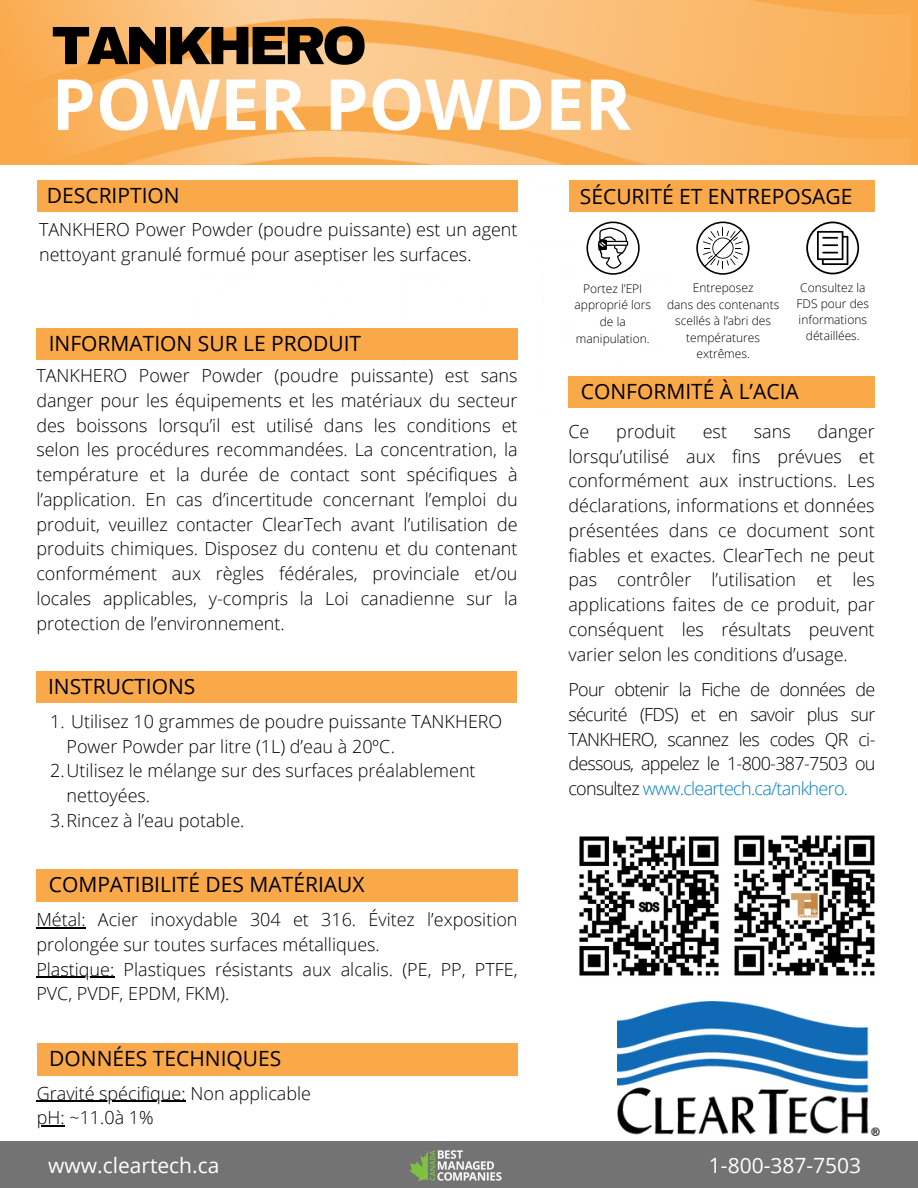
<style>
.page{position:relative;width:918px;height:1188px;background:#fff}
.page>*{position:absolute;margin:0;border:0;box-sizing:border-box;transform-origin:0 0}
.t1{font:700 70.5px "Open Sans";color:#fff}
.t2{font:900 54px "Archivo";letter-spacing:-.07em;color:#000}
.t3{font:21px "Open Sans";color:#000}
.t4{font:21px "Open Sans";color:#fff}
.t5{font:300 18px/24.8px "Open Sans";color:#000}
.t6{font:300 12px/16.5px "Open Sans";color:#000;text-align:center}
.s1{color:#007fc4}
</style>
<div class="page">
<img style="left:0;top:0;width:915px;height:672px">
<div style="left:0;top:1141px;width:918px;height:47px;background:#737373"></div>
<img style="left:409px;top:1150px;width:93px;height:32px">
<div style="left:568px;top:377px;width:307px;height:31px;background:#faa94a"></div>
<div style="left:36px;top:869px;width:482px;height:33px;background:#faa94a"></div>
<hr style="left:36px;top:927px;width:50px;height:1px;background:#000">
<hr style="left:36px;top:977px;width:79px;height:1px;background:#000">
<div style="left:36px;top:328px;width:482px;height:31px;background:#faa94a"></div>
<div style="left:37px;top:180px;width:481px;height:32px;background:#faa94a"></div>
<div style="left:569px;top:180px;width:305px;height:32px;background:#faa94a"></div>
<div style="left:37px;top:1043px;width:481px;height:32px;background:#faa94a"></div>
<hr style="left:37px;top:1101px;width:149px;height:1px;background:#000">
<svg style="left:41px;top:1126px;width:24px;height:1px"></svg>
<svg style="left:696px;top:222px;width:54px;height:53px"></svg>
<svg style="left:586px;top:222px;width:54px;height:53px"></svg>
<svg style="left:806px;top:222px;width:53px;height:52px"></svg>
<img style="left:617px;top:1001px;width:262px;height:134px">
<div style="left:36px;top:672px;width:481px;height:31px;background:#faa94a"></div>
<img style="left:579px;top:836px;width:140px;height:140px">
<img style="left:734px;top:835px;width:141px;height:141px">
<p class="t2" style="left:52px;top:17px;width:317px">TANKHERO</p>
<p class="t1" style="left:52px;top:55px;width:581px">POWER POWDER</p>
<p class="t3" style="left:47px;top:180px;width:134px">DESCRIPTION</p>
<p class="t5" style="left:39px;top:217px;width:480px">TANKHERO Power Powder (poudre puissante) est un agent nettoyant granulé formué pour aseptiser les surfaces.</p>
<p class="t3" style="left:49px;top:329px;width:314px">INFORMATION SUR LE PRODUIT</p>
<p class="t5" style="left:36px;top:363px;width:483px;text-align:justify">TANKHERO Power Powder (poudre puissante) est sans danger pour les équipements et les matériaux du secteur des boissons lorsqu’il est utilisé dans les conditions et selon les procédures recommandées. La concentration, la température et la durée de contact sont spécifiques à l’application. En cas d’incertitude concernant l’emploi du produit, veuillez contacter ClearTech avant l’utilisation de produits chimiques. Disposez du contenu et du contenant conformément aux règles fédérales, provinciale et/ou locales applicables, y-compris la Loi canadienne sur la protection de l’environnement.</p>
<p class="t3" style="left:48px;top:672px;width:149px">INSTRUCTIONS</p>
<p class="t5" style="left:67px;top:709px;width:437px;text-indent:-16px">1. Utilisez 10 grammes de poudre puissante TANKHERO<br>Power Powder par litre (1L) d’eau à 20ºC.</p>
<p class="t5" style="left:67px;top:758px;width:411px;text-indent:-16px">2.Utilisez le mélange sur des surfaces préalablement nettoyées.</p>
<p class="t5" style="left:50px;top:808px;width:196px">3.Rincez à l’eau potable.</p>
<p class="t3" style="left:49px;top:870px;width:317px">COMPATIBILITÉ DES MATÉRIAUX</p>
<p class="t5" style="left:36px;top:907px;width:483px">Métal: Acier inoxydable 304 et 316. Évitez l’exposition prolongée sur toutes surfaces métalliques.</p>
<p class="t5" style="left:36px;top:956px;width:483px">Plastique: Plastiques résistants aux alcalis. (PE, PP, PTFE,<br>PVC, PVDF, EPDM, FKM).</p>
<p class="t3" style="left:49px;top:1043px;width:234px">DONNÉES TECHNIQUES</p>
<p class="t5" style="left:37px;top:1080px;width:276px">Gravité spécifique: Non applicable</p>
<p class="t5" style="left:37px;top:1105px;width:118px">pH: ~11.0à 1%</p>
<p class="t3" style="left:580px;top:181px;width:274px">SÉCURITÉ ET ENTREPOSAGE</p>
<p class="t6" style="left:575px;top:280px;width:78px">Portez l’EPI approprié lors de la manipulation.</p>
<p class="t6" style="left:797px;top:279px;width:74px">Consultez la<br>FDS pour des informations détaillées.</p>
<p class="t6" style="left:693px;top:280px;width:62px">Entreposez</p>
<p class="t6" style="left:667px;top:296px;width:114px">dans des contenants scellés à l’abri des températures extrêmes.</p>
<p class="t3" style="left:581px;top:377px;width:219px">CONFORMITÉ À L’ACIA</p>
<p class="t5" style="left:568px;top:418px;width:308px;text-align:justify;text-indent:249px">danger lorsqu’utilisé aux fins prévues et conformément aux instructions. Les déclarations, informations et données présentées dans ce document sont fiables et exactes. ClearTech ne peut pas contrôler l’utilisation et les applications faites de ce produit, par conséquent les résultats peuvent varier selon les conditions d’usage.</p>
<p class="t5" style="left:568px;top:418px;width:23px">Ce</p>
<p class="t5" style="left:616px;top:418px;width:61px">produit</p>
<p class="t5" style="left:703px;top:418px;width:26px">est</p>
<p class="t5" style="left:754px;top:418px;width:38px">sans</p>
<p class="t5" style="left:568px;top:677px;width:309px;text-align:justify">Pour obtenir la Fiche de données de sécurité (FDS) et en savoir plus sur TANKHERO, scannez les codes QR ci&shy;dessous, appelez le 1-800-387-7503 ou consultez <span class="s1">www.cleartech.ca/tankhero.</span></p>
<p class="t4" style="left:48px;top:1150px;width:173px">www.cleartech.ca</p>
<p class="t4" style="left:709px;top:1150px;width:154px">1-800-387-7503</p>
</div>
